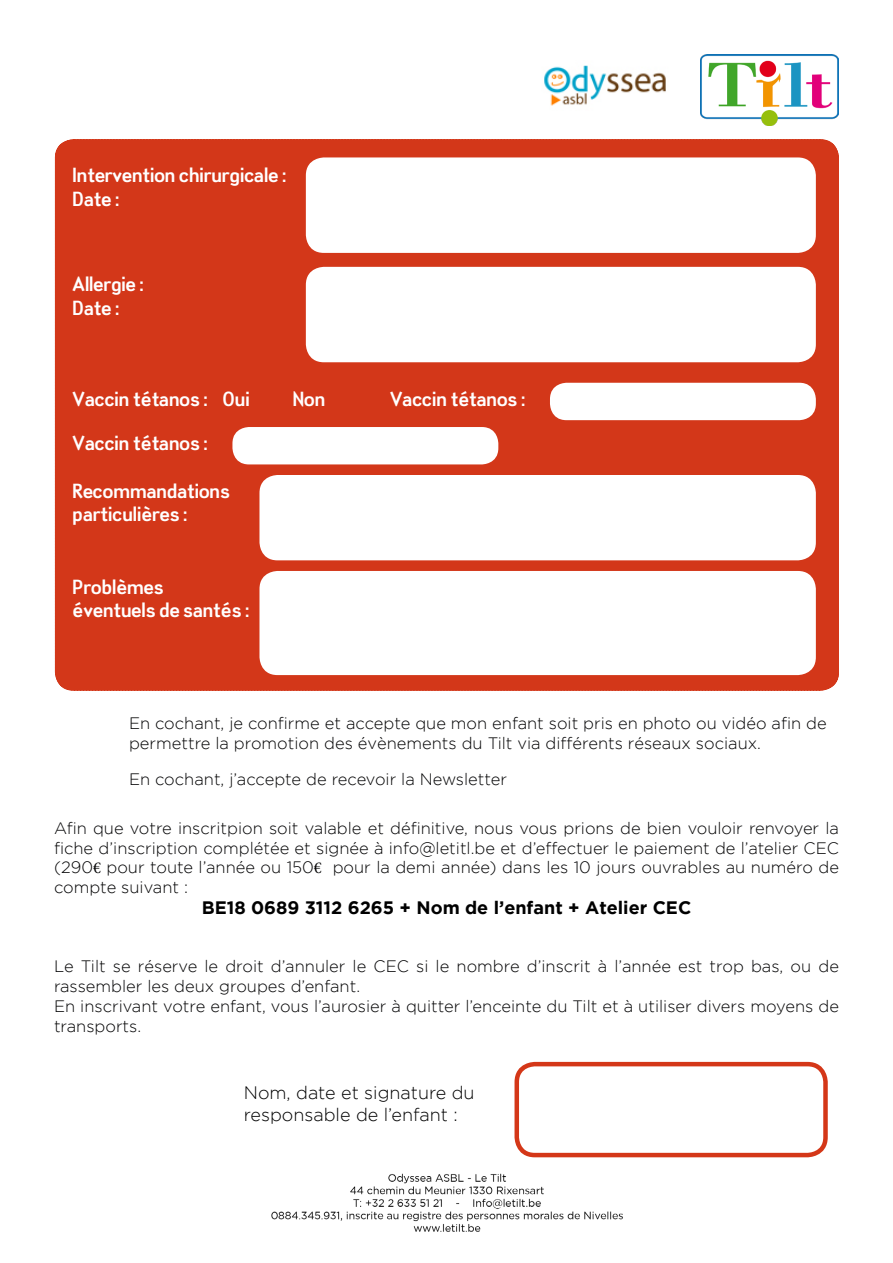
<style>
.page{position:relative;width:893px;height:1263px;background:#fff}
.page>*{position:absolute;margin:0;border:0;box-sizing:border-box;transform-origin:0 0}
.t1{font:19.5px/23.4px "Tin Doghouse";color:#fff}
.t2{font:300 18px/21.6px "Gotham";color:#000}
.t3{font:700 18px "Gotham";color:#000}
.t4{font:300 16.5px/19.8px "Gotham";color:#020203}
.s1{font-family:"Minion Pro";font-weight:400}
</style>
<div class="page">
<div style="left:55px;top:139px;width:784px;height:552px;background:#d33719"></div>
<div style="left:306px;top:157px;width:510px;height:96px;background:#fff;border-radius:18px"></div>
<div style="left:306px;top:267px;width:510px;height:95px;background:#fff;border-radius:18px"></div>
<div style="left:550px;top:383px;width:266px;height:37px;background:#fff;border-radius:17px"></div>
<div style="left:232px;top:427px;width:266px;height:37px;background:#fff;border-radius:17px"></div>
<div style="left:259px;top:475px;width:557px;height:85px;background:#fff;border-radius:18px"></div>
<div style="left:259px;top:571px;width:557px;height:104px;background:#fff;border-radius:18px"></div>
<img style="left:544px;top:65px;width:122px;height:41px">
<img style="left:700px;top:54px;width:139px;height:71px">
<img style="left:271px;top:1173px;width:352px;height:59px">
<div style="left:514px;top:1062px;width:314px;height:95px;border:4px solid #d43718;border-radius:18px"></div>
<p class="t1" style="left:73px;top:163px;width:215px">Intervention chirurgicale :<br>Date :</p>
<p class="t1" style="left:73px;top:272px;width:73px">Allergie :<br>Date :</p>
<p class="t1" style="left:73px;top:386px;width:179px">Vaccin tétanos : Oui</p>
<p class="t1" style="left:293px;top:386px;width:34px">Non</p>
<p class="t1" style="left:390px;top:386px;width:137px">Vaccin tétanos :</p>
<p class="t1" style="left:73px;top:431px;width:137px">Vaccin tétanos :</p>
<p class="t1" style="left:73px;top:479px;width:159px">Recommandations particulières :</p>
<p class="t1" style="left:73px;top:575px;width:178px">Problèmes éventuels de santés :</p>
<p class="t4" style="left:129px;top:713px;width:699px">En cochant, je confirme et accepte que mon enfant soit pris en photo ou vidéo afin de permettre la promotion des évènements du Tilt via différents réseaux sociaux.</p>
<p class="t4" style="left:129px;top:769px;width:380px">En cochant, j’accepte de recevoir la Newsletter</p>
<p class="t4" style="left:54px;top:818px;width:786px;text-align:justify">Afin que votre inscritpion soit valable et définitive, nous vous prions de bien vouloir renvoyer la fiche d’inscription complétée et signée à info@letitl.be et d’effectuer le paiement de l’atelier CEC (290<span class="s1">€</span> pour toute l’année ou 150<span class="s1">€</span> pour la demi année) dans les 10 jours ouvrables au numéro de compte suivant :</p>
<p class="t3" style="left:202px;top:897px;width:491px">BE18 0689 3112 6265 + Nom de l’enfant + Atelier CEC</p>
<p class="t4" style="left:54px;top:956px;width:786px">Le Tilt se réserve le droit d’annuler le CEC si le nombre d’inscrit à l’année est trop bas, ou de rassembler les deux groupes d’enfant.<br>En inscrivant votre enfant, vous l’aurosier à quitter l’enceinte du Tilt et à utiliser divers moyens de transports.</p>
<p class="t2" style="left:244px;top:1082px;width:232px">Nom, date et signature du responsable de l’enfant :</p>
</div>
